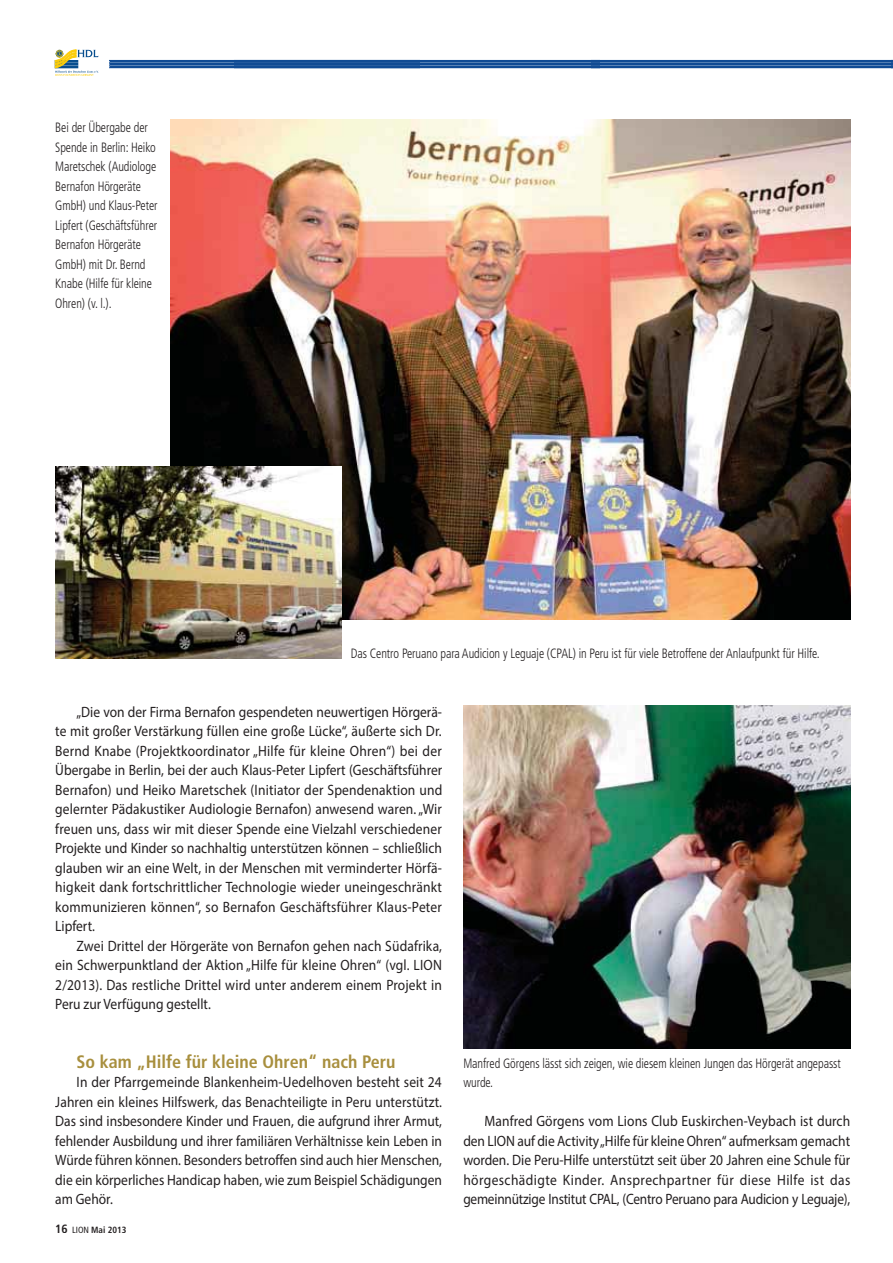
<style>
.page{position:relative;width:893px;height:1263px;background:#fff}
.page>*{position:absolute;margin:0;border:0;box-sizing:border-box;transform-origin:0 0}
.t1{font:700 condensed 18px "Frutiger";color:#a88f3e}
.t2{font:15px/19.5px "Myriad Pro";color:#231f20;text-align:justify;scale:.9 1}
.t3{font:300 condensed 13.5px/19.5px "Frutiger";letter-spacing:-.005em;color:#231f20;scale:.9 1}
.t4{font:700 condensed 9px "Frutiger";color:#231f20}
.s1{font-size:12px}
.s2{font-weight:400}
</style>
<div class="page">
<svg style="left:55px;top:50px;width:44px;height:26px"></svg>
<svg style="left:110px;top:60px;width:783px;height:8px;background:#1e559a"></svg>
<img style="left:463px;top:706px;width:387px;height:342px">
<img style="left:170px;top:120px;width:680px;height:499px">
<img style="left:55px;top:467px;width:287px;height:191px">
<p class="t3" style="left:55px;top:119px;width:115px">Bei der Übergabe der<br>Spende in Berlin: Heiko<br>Maretschek (Audiologe<br>Bernafon Hörgeräte<br>GmbH) und Klaus-Peter<br>Lipfert (Geschäftsführer<br>Bernafon Hörgeräte<br>GmbH) mit Dr. Bernd<br>Knabe (Hilfe für kleine<br>Ohren) (v. l.).</p>
<p class="t3" style="left:351px;top:645px;width:523px">Das Centro Peruano para Audicion y Leguaje (CPAL) in Peru ist für viele Betroffene der Anlaufpunkt für Hilfe.</p>
<p class="t2" style="left:55px;top:703px;width:432px;text-indent:21px">„Die von der Firma Bernafon gespendeten neuwertigen Hörgerä&shy;te mit großer Verstärkung füllen eine große Lücke“, äußerte sich Dr.<br>Bernd Knabe (Projektkoordinator „Hilfe für kleine Ohren“) bei der Übergabe in Berlin, bei der auch Klaus-Peter Lipfert (Geschäftsführer Bernafon) und Heiko Maretschek (Initiator der Spendenaktion und gelernter Pädakustiker Audiologie Bernafon) anwesend waren. „Wir freuen uns, dass wir mit dieser Spende eine Vielzahl verschiedener Projekte und Kinder so nachhaltig unterstützen können – schließlich glauben wir an eine Welt, in der Menschen mit verminderter Hörfä&shy;higkeit dank fortschrittlicher Technologie wieder uneingeschränkt kommunizieren können“, so Bernafon Geschäftsführer Klaus-Peter Lipfert.</p>
<p class="t2" style="left:55px;top:937px;width:431px;text-indent:21px">Zwei Drittel der Hörgeräte von Bernafon gehen nach Südafrika, ein Schwerpunktland der Aktion „Hilfe für kleine Ohren“ (vgl. LION 2/2013). Das restliche Drittel wird unter anderem einem Projekt in Peru zur Verfügung gestellt.</p>
<p class="t1" style="left:77px;top:1054px;width:320px">So kam „Hilfe für kleine Ohren“ nach Peru</p>
<p class="t2" style="left:55px;top:1073px;width:431px;text-indent:21px">In der Pfarrgemeinde Blankenheim-Uedelhoven besteht seit 24<br>Jahren ein kleines Hilfswerk, das Benachteiligte in Peru unterstützt.<br>Das sind insbesondere Kinder und Frauen, die aufgrund ihrer Armut, fehlender Ausbildung und ihrer familiären Verhältnisse kein Leben in Würde führen können. Besonders betroffen sind auch hier Menschen, die ein körperliches Handicap haben, wie zum Beispiel Schädigungen am Gehör.</p>
<p class="t4" style="left:55px;top:1226px;width:73px"><span class="s1">16</span> <span class="s2">LION</span> Mai 2013</p>
<p class="t3" style="left:463px;top:1054px;width:421px">Manfred Görgens lässt sich zeigen, wie diesem kleinen Jungen das Hörgerät angepasst wurde.</p>
<p class="t2" style="left:463px;top:1112px;width:431px;text-indent:21px">Manfred Görgens vom Lions Club Euskirchen-Veybach ist durch den LION auf die Activity „Hilfe für kleine Ohren“ aufmerksam gemacht worden. Die Peru-Hilfe unterstützt seit über 20 Jahren eine Schule für hörgeschädigte Kinder. Ansprechpartner für diese Hilfe ist das gemeinnützige Institut CPAL, (Centro Peruano para Audicion y Leguaje),</p>
</div>
